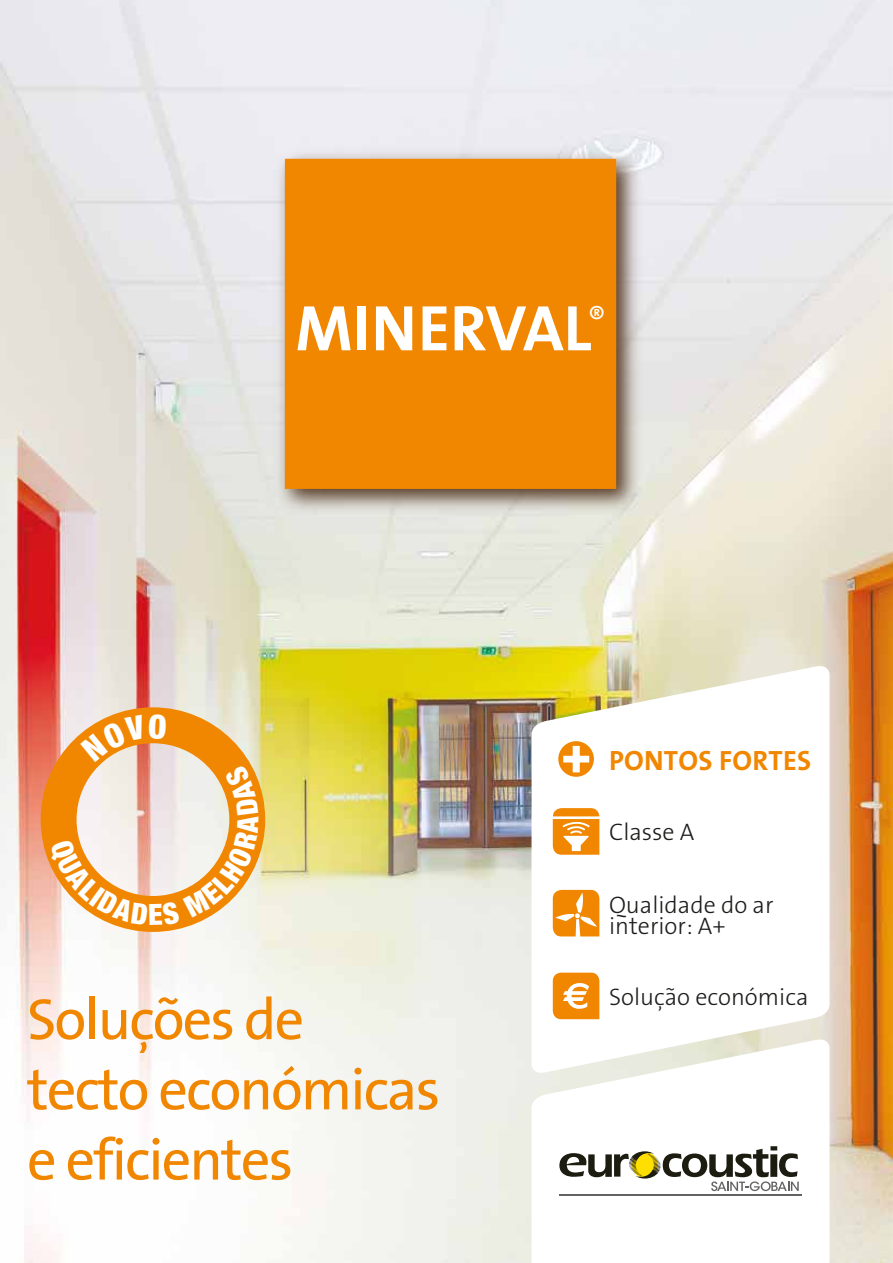
<style>
.page{position:relative;width:893px;height:1263px;background:#fff}
.page>*{position:absolute;margin:0;border:0;box-sizing:border-box;transform-origin:0 0}
.t1{font:700 64.95px "The Sans B7";color:#fff}
.t2{font:58.5px/70.2px "The Sans B5 Plain";letter-spacing:-.035em;color:#f18700}
.t3{font:700 28.05px "The Sans B7";letter-spacing:.01em;color:#f18700}
.t4{font:300 24px/21px "The Sans B3";color:#1d1d1b}
</style>
<div class="page">
<img style="left:0;top:0;width:893px;height:1263px">
<svg style="left:531px;top:1075px;width:298px;height:188px"></svg>
<svg style="left:559px;top:1146px;width:240px;height:45px"></svg>
<hr style="left:559px;top:1194px;width:243px;height:2px;background:#646363">
<img style="left:270px;top:143px;width:377px;height:377px">
<div style="left:285px;top:159px;width:331px;height:330px;background:#f18700"></div>
<svg style="left:531px;top:664px;width:298px;height:411px"></svg>
<svg style="left:553px;top:890px;width:46px;height:46px;background:#f39a29"></svg>
<svg style="left:553px;top:973px;width:46px;height:46px;background:#f39b2b"></svg>
<svg style="left:553px;top:808px;width:46px;height:47px"></svg>
<svg style="left:41px;top:707px;width:224px;height:225px;background:#eec08d"></svg>
<svg style="left:558px;top:741px;width:36px;height:36px"></svg>
<svg style="left:561px;top:744px;width:30px;height:30px"></svg>
<svg style="left:47px;top:714px;width:211px;height:211px;background:#f0b879"></svg>
<h1 class="t1" style="left:295px;top:293px;width:312px">MINERVAL<sup>®</sup></h1>
<p class="t3" style="left:609px;top:745px;width:204px">PONTOS FORTES</p>
<p class="t4" style="left:609px;top:822px;width:87px">Classe A</p>
<h2 class="t2" style="left:27px;top:986px;width:415px">Soluções de tecto económicas e eficientes</h2>
<p class="t4" style="left:609px;top:895px;width:166px">Qualidade do ar interior: A+</p>
<p class="t4" style="left:609px;top:987px;width:201px">Solução económica</p>
</div>
